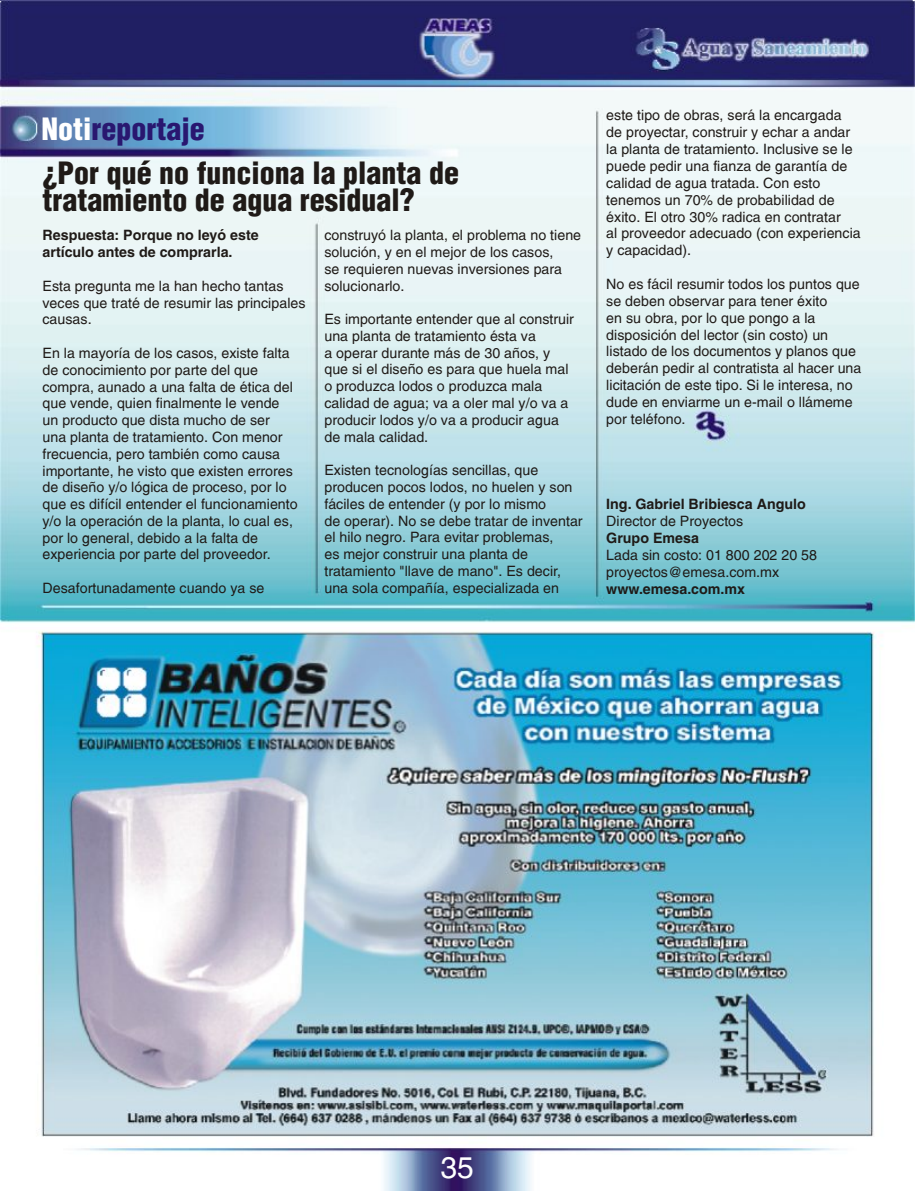
<style>
.page{position:relative;width:915px;height:1191px;background:#fff}
.page>*{position:absolute;margin:0;border:0;box-sizing:border-box;transform-origin:0 0}
.t1{font:900 30px/43.8px "Switzerland Cond";color:#1f1a17}
.t2{font:30px "Switzerland";color:#fff}
.t3{font:14.25px/16.8px "Switzerland";color:#1f1a17}
.t4{font:700 14.25px/17px "Switzerland";color:#1f1a17}
.s1{color:#fff}
.s2{color:#291770}
</style>
<div class="page">
<img style="left:0;top:0;width:914px;height:1191px">
<h1 class="t1" style="left:42px;top:109px;width:419px"><span class="s1">Noti</span><span class="s2">reportaje<br></span>¿Por qué no funciona la planta de</h1>
<h1 class="t1" style="left:43px;top:181px;width:374px">tratamiento de agua residual?</h1>
<p class="t4" style="left:43px;top:228px;width:218px">Respuesta: Porque no leyó este artículo antes de comprarla.</p>
<p class="t3" style="left:43px;top:279px;width:265px">Esta pregunta me la han hecho tantas veces que traté de resumir las principales causas.</p>
<p class="t3" style="left:43px;top:346px;width:257px">En la mayoría de los casos, existe falta de conocimiento por parte del que compra, aunado a una falta de ética del que vende, quien finalmente le vende un producto que dista mucho de ser<br>una planta de tratamiento. Con menor frecuencia, pero también como causa importante, he visto que existen errores de diseño y/o lógica de proceso, por lo que es difícil entender el funcionamiento y/o la operación de la planta, lo cual es, por lo general, debido a la falta de experiencia por parte del proveedor.</p>
<p class="t3" style="left:43px;top:581px;width:223px">Desafortunadamente cuando ya se</p>
<p class="t3" style="left:324px;top:228px;width:258px">construyó la planta, el problema no tiene solución, y en el mejor de los casos,<br>se requieren nuevas inversiones para solucionarlo.</p>
<p class="t3" style="left:324px;top:312px;width:251px">Es importante entender que al construir una planta de tratamiento ésta va<br>a operar durante más de 30 años, y que si el diseño es para que huela mal o produzca lodos o produzca mala calidad de agua; va a oler mal y/o va a producir lodos y/o va a producir agua de mala calidad.</p>
<p class="t3" style="left:324px;top:463px;width:260px">Existen tecnologías sencillas, que producen pocos lodos, no huelen y son fáciles de entender (y por lo mismo<br>de operar). No se debe tratar de inventar el hilo negro. Para evitar problemas,<br>es mejor construir una planta de tratamiento "llave de mano". Es decir, una sola compañía, especializada en</p>
<p class="t3" style="left:606px;top:108px;width:256px">este tipo de obras, será la encargada de proyectar, construir y echar a andar la planta de tratamiento. Inclusive se le puede pedir una fianza de garantía de calidad de agua tratada. Con esto tenemos un 70% de probabilidad de éxito. El otro 30% radica en contratar<br>al proveedor adecuado (con experiencia y capacidad).</p>
<p class="t3" style="left:606px;top:277px;width:257px">No es fácil resumir todos los puntos que se deben observar para tener éxito<br>en su obra, por lo que pongo a la disposición del lector (sin costo) un listado de los documentos y planos que deberán pedir al contratista al hacer una licitación de este tipo. Si le interesa, no dude en enviarme un e-mail o llámeme por teléfono.</p>
<p class="t4" style="left:606px;top:497px;width:201px">Ing. Gabriel Bribiesca Angulo</p>
<p class="t3" style="left:606px;top:514px;width:139px">Director de Proyectos</p>
<p class="t4" style="left:606px;top:531px;width:94px">Grupo Emesa</p>
<p class="t3" style="left:606px;top:548px;width:212px">Lada sin costo: 01 800 202 20 58 proyectos@emesa.com.mx</p>
<p class="t4" style="left:606px;top:582px;width:140px">www.emesa.com.mx</p>
<h1 class="t2" style="left:441px;top:1156px;width:35px">35</h1>
</div>
